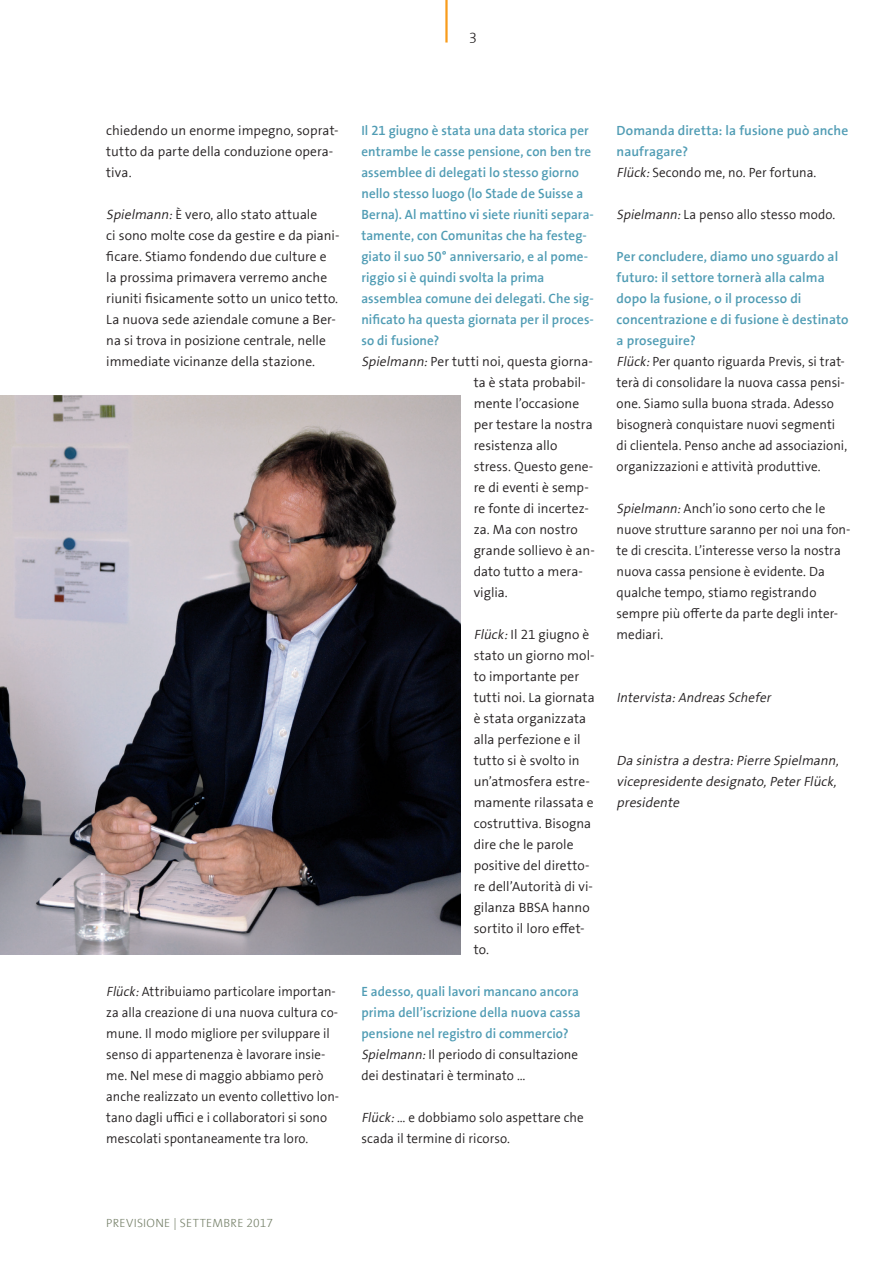
<style>
.page{position:relative;width:893px;height:1263px;background:#fff}
.page>*{position:absolute;margin:0;border:0;box-sizing:border-box;transform-origin:0 0}
.t1{font:300 15px "Previs The Sans";color:#231f20}
.Lauftext{font:300 13.5px/21px "Previs The Sans";letter-spacing:.005em;color:#231f20}
.Lauftext-2{font:300 13.5px/21px "Previs The Sans";letter-spacing:.005em;color:#509cb4}
.Lauftext-3{font:300 13.5px/21px "Previs The Sans";letter-spacing:.005em;color:#231f20;scale:.96 1}
.kleiner_Titel{font:300 13.5px/21px "Previs The Sans";letter-spacing:.005em;color:#509cb4}
.Lauftext-4{font:italic 300 13.5px/21px "Previs The Sans";color:#231f20}
.t2{font:300 12px "Previs The Sans";letter-spacing:.02em;color:#737e66}
.s1{font-style:italic}
</style>
<div class="page">
<hr style="left:445px;top:0;width:3px;height:43px;background:#f89c1c">
<img style="left:0;top:395px;width:461px;height:559px">
<p class="t1" style="left:469px;top:30px;width:10px">3</p>
<p class="Lauftext" style="left:106px;top:120px;width:234px">chiedendo un enorme impegno, soprat&shy;tutto da parte della conduzione opera&shy;tiva.</p>
<p class="Lauftext" style="left:106px;top:204px;width:213px"><span class="s1">Spielmann:</span>È vero, allo stato attuale</p>
<p class="Lauftext" style="left:106px;top:225px;width:235px">ci sono molte cose da gestire e da piani&shy;ficare. Stiamo fondendo due culture e</p>
<p class="Lauftext" style="left:106px;top:267px;width:233px">la prossima primavera verremo anche riuniti fisicamente sotto un unico tetto.<br>La nuova sede aziendale comune a Ber&shy;na si trova in posizione centrale, nelle immediate vicinanze della stazione.</p>
<p class="Lauftext-3" style="left:106px;top:981px;width:244px"><span class="s1">Flück:</span>Attribuiamo particolare importan&shy;za alla creazione di una nuova cultura co&shy;mune. Il modo migliore per sviluppare il senso di appartenenza è lavorare insie&shy;me. Nel mese di maggio abbiamo però anche realizzato un evento collettivo lon&shy;tano dagli uffici e i collaboratori si sono mescolati spontaneamente tra loro.</p>
<p class="Lauftext-2" style="left:361px;top:120px;width:234px">Il 21 giugno è stata una data storica per entrambe le casse pensione, con ben tre assemblee di delegati lo stesso giorno nello stesso luogo (lo Stade de Suisse a Berna). Al mattino vi siete riuniti separa&shy;tamente, con Comunitas che ha festeg&shy;giato il suo 50° anniversario, e al pome&shy;riggio si è quindi svolta la prima assemblea comune dei delegati. Che sig&shy;nificato ha questa giornata per il proces&shy;so di fusione?</p>
<p class="Lauftext" style="left:474px;top:351px;width:123px;text-indent:-112px"><span class="s1">Spielmann:</span>Per tutti noi, questa giorna&shy;ta è stata probabil&shy;mente l’occasione per testare la nostra resistenza allo stress. Questo gene&shy;re di eventi è semp&shy;re fonte di incertez&shy;za. Ma con nostro grande sollievo è an&shy;dato tutto a mera&shy;viglia.</p>
<p class="Lauftext" style="left:474px;top:624px;width:123px"><span class="s1">Flück:</span>Il 21 giugno è stato un giorno mol&shy;to importante per tutti noi. La giornata è stata organizzata alla perfezione e il tutto si è svolto in un’atmosfera estre&shy;mamente rilassata e costruttiva. Bisogna dire che le parole positive del diretto&shy;re dell’Autorità di vi&shy;gilanza BBSA hanno sortito il loro effet&shy;to.</p>
<p class="Lauftext-2" style="left:361px;top:981px;width:221px;text-align:justify">E adesso, quali lavori mancano ancora prima dell’iscrizione della nuova cassa pensione nel registro di commercio?</p>
<p class="Lauftext" style="left:361px;top:1044px;width:218px"><span class="s1">Spielmann:</span>Il periodo di consultazione dei destinatari è terminato …</p>
<p class="Lauftext" style="left:361px;top:1107px;width:224px"><span class="s1">Flück:</span>… e dobbiamo solo aspettare che scada il termine di ricorso.</p>
<p class="kleiner_Titel" style="left:617px;top:120px;width:233px">Domanda diretta: la fusione può anche naufragare?</p>
<p class="Lauftext" style="left:617px;top:162px;width:201px"><span class="s1">Flück:</span>Secondo me, no. Per fortuna.</p>
<p class="Lauftext" style="left:617px;top:204px;width:220px"><span class="s1">Spielmann:</span>La penso allo stesso modo.</p>
<p class="kleiner_Titel" style="left:617px;top:246px;width:234px">Per concludere, diamo uno sguardo al futuro: il settore tornerà alla calma dopo la fusione, o il processo di concentrazione e di fusione è destinato a proseguire?</p>
<p class="Lauftext" style="left:617px;top:351px;width:230px"><span class="s1">Flück:</span>Per quanto riguarda Previs, si trat&shy;terà di consolidare la nuova cassa pensi&shy;one. Siamo sulla buona strada. Adesso bisognerà conquistare nuovi segmenti</p>
<p class="Lauftext" style="left:617px;top:435px;width:232px">di clientela. Penso anche ad associazioni, organizzazioni e attività produttive.</p>
<p class="Lauftext" style="left:617px;top:498px;width:235px"><span class="s1">Spielmann:</span>Anch’io sono certo che le nuove strutture saranno per noi una fon&shy;te di crescita. L’interesse verso la nostra nuova cassa pensione è evidente. Da qualche tempo, stiamo registrando sempre più offerte da parte degli inter&shy;mediari.</p>
<p class="Lauftext-4" style="left:617px;top:687px;width:158px">Intervista:Andreas Schefer</p>
<p class="Lauftext-4" style="left:617px;top:750px;width:226px">Da sinistra a destra:Pierre Spielmann, vicepresidente designato,Peter Flück, presidente</p>
<p class="t2" style="left:106px;top:1217px;width:168px">PREVISIONE | SETTEMBRE 2017</p>
</div>
